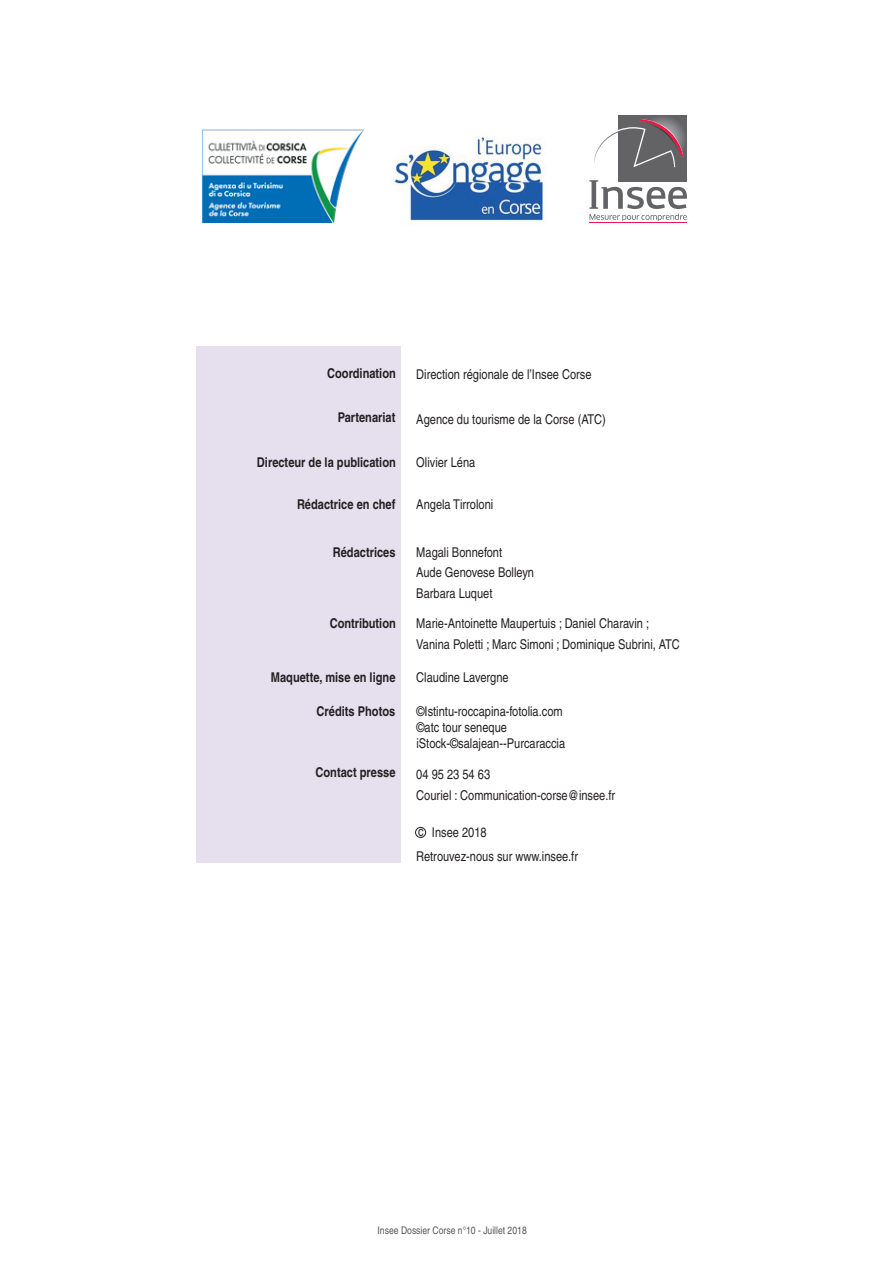
<style>
.page{position:relative;width:893px;height:1263px;background:#fff}
.page>*{position:absolute;margin:0;border:0;box-sizing:border-box;transform-origin:0 0}
.t1{font:condensed 13.5px/20.7px "Helvetica";color:#231f20}
.t2{font:700 condensed 13.5px "Helvetica";color:#231f20}
.t3{font:condensed 10.5px "Helvetica";color:#57585a}
</style>
<div class="page">
<div style="left:197px;top:346px;width:204px;height:517px;background:#e6dfed"></div>
<div style="left:415px;top:827px;width:11px;height:11px;border:1px solid #231f20;border-radius:50%"></div>
<div style="left:618px;top:115px;width:69px;height:66px;background:#636366"></div>
<svg style="left:589px;top:118px;width:98px;height:103px"></svg>
<hr style="left:590px;top:223px;width:97px;height:1px;background:#ed1845">
<img style="left:395px;top:137px;width:150px;height:84px">
<img style="left:202px;top:129px;width:161px;height:94px">
<p class="t2" style="left:327px;top:368px;width:70px">Coordination</p>
<p class="t1" style="left:416px;top:365px;width:177px">Direction régionale de l’Insee Corse</p>
<p class="t2" style="left:338px;top:412px;width:59px">Partenariat</p>
<p class="t1" style="left:416px;top:410px;width:191px">Agence du tourisme de la Corse (ATC)</p>
<p class="t2" style="left:257px;top:457px;width:140px">Directeur de la publication</p>
<p class="t1" style="left:416px;top:453px;width:61px">Olivier Léna</p>
<p class="t2" style="left:297px;top:499px;width:100px">Rédactrice en chef</p>
<p class="t1" style="left:416px;top:495px;width:78px">Angela Tirroloni</p>
<p class="t2" style="left:333px;top:546px;width:64px">Rédactrices</p>
<p class="t1" style="left:416px;top:542px;width:119px">Magali Bonnefont<br>Aude Genovese Bolleyn<br>Barbara Luquet</p>
<p class="t2" style="left:330px;top:617px;width:68px">Contribution</p>
<p class="t1" style="left:416px;top:614px;width:265px">Marie-Antoinette Maupertuis ; Daniel Charavin ;<br>Vanina Poletti ; Marc Simoni ; Dominique Subrini, ATC</p>
<p class="t2" style="left:271px;top:672px;width:126px">Maquette, mise en ligne</p>
<p class="t1" style="left:416px;top:668px;width:94px">Claudine Lavergne</p>
<p class="t2" style="left:317px;top:706px;width:80px">Crédits Photos</p>
<p class="t1" style="left:416px;top:705px;width:150px;line-height:15.6px">©Istintu-roccapina-fotolia.com ©atc tour seneque iStock-©salajean--Purcaraccia</p>
<p class="t2" style="left:315px;top:766px;width:81px">Contact presse</p>
<p class="t1" style="left:416px;top:765px;width:200px">04 95 23 54 63<br>Couriel : Communication-corse@insee.fr</p>
<p class="t1" style="left:418px;top:823px;width:70px">c Insee 2018</p>
<p class="t1" style="left:416px;top:846px;width:163px">Retrouvez-nous sur www.insee.fr</p>
<p class="t3" style="left:378px;top:1225px;width:151px">Insee Dossier Corse n°10 - Juillet 2018</p>
</div>
